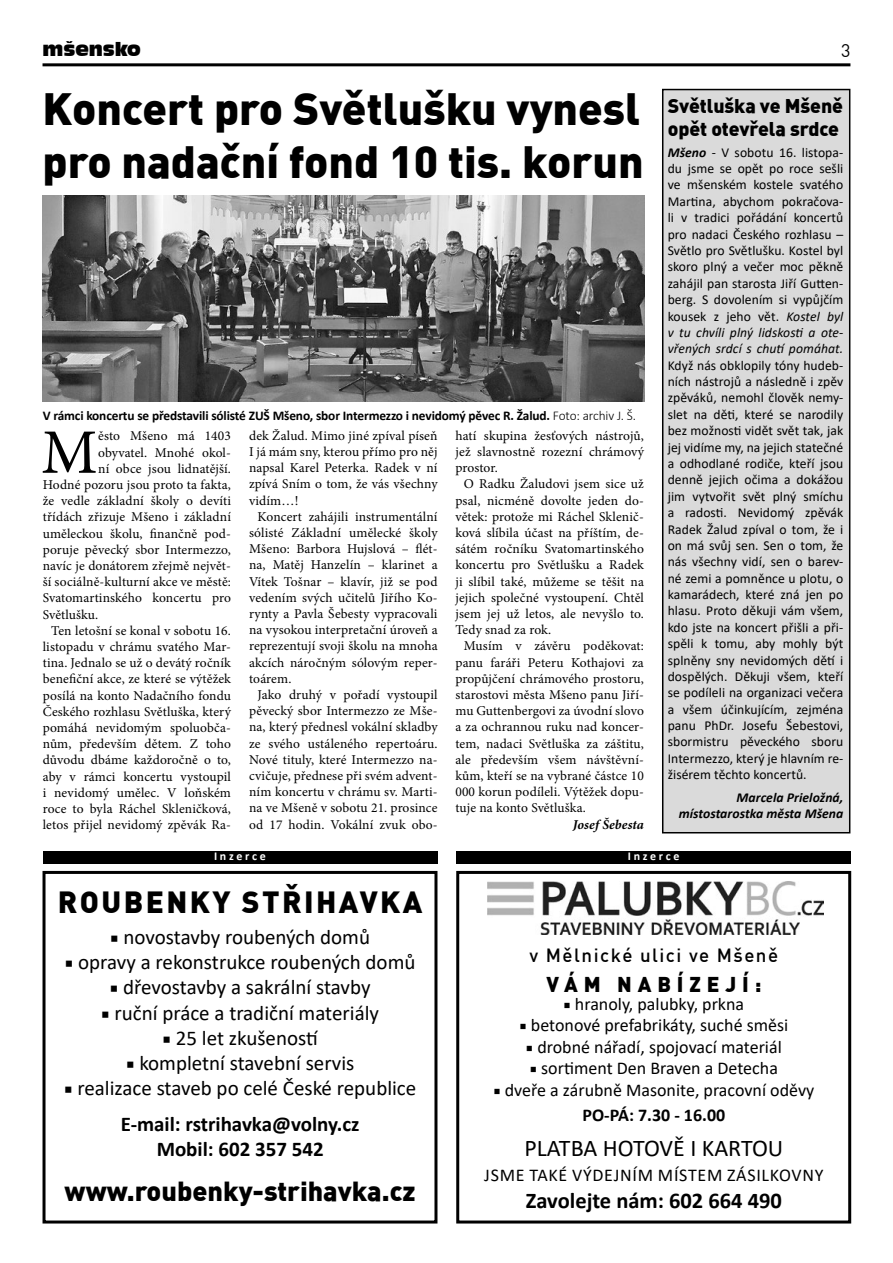
<style>
.page{position:relative;width:893px;height:1263px;background:#fff}
.page>*{position:absolute;margin:0;border:0;box-sizing:border-box;transform-origin:0 0}
.t1{font:63.3px "Minion Pro";color:#000}
.t2{font:900 44.25px "Unient DINCE";color:#000}
.t3{font:900 30px "Unient DINCE";letter-spacing:.08em;color:#000}
.t4{font:900 27px "Unient DINCE";color:#000}
.t5{font:24px "Calibri";color:#000}
.t6{font:700 22.5px "Calibri";color:#000}
.t7{font:21px/36px "Calibri";color:#000;text-align:center}
.t8{font:700 21px "Calibri";color:#000}
.t9{font:900 21px "Unient DINCE";letter-spacing:.28em;color:#000}
.t10{font:900 19.5px "Unient DINCE";letter-spacing:-.005em;color:#000}
.t11{font:500 18.75px "Unient DINCE";letter-spacing:.08em;color:#000}
.t12{font:18px/25.3px "Calibri";color:#000;text-align:center}
.t13{font:18px "Calibri";letter-spacing:.04em;color:#000}
.t14{font:18px "Incised 901 BT Compact";color:#000}
.t15{font:18px "Unient DINCE";color:#000}
.t16{font:13.65px/16.4px "Calibri";letter-spacing:.005em;color:#000;text-align:justify}
.t17{font:italic 700 13.65px/16.4px "Calibri";letter-spacing:.005em;color:#000;text-align:right}
.t18{font:13.5px/16.2px "Minion Pro";letter-spacing:.01em;color:#000;text-align:justify}
.t19{font:italic 700 13.5px "Minion Pro";letter-spacing:.01em;color:#000}
.t20{font:700 13.35px "Calibri";letter-spacing:-.01em;color:#000}
.t21{font:700 12px "Calibri";color:#fff}
.s1{font-weight:300}
.s2{font-weight:700;font-style:italic}
.s3{font-style:italic}
.s4{font-family:"Minion Pro"}
.s5{font-weight:700}
</style>
<div class="page">
<hr style="left:43px;top:63px;width:807px;height:3px;background:#000">
<div style="left:43px;top:871px;width:394px;height:352px;border:3px solid #000"></div>
<div style="left:43px;top:851px;width:394px;height:12px;background:#000"></div>
<div style="left:456px;top:871px;width:395px;height:352px;border:3px solid #000"></div>
<img style="left:487px;top:882px;width:336px;height:52px">
<div style="left:456px;top:851px;width:395px;height:12px;background:#000"></div>
<div style="left:663px;top:90px;width:187px;height:743px;background:#dadada"></div>
<div style="left:662px;top:89px;width:188px;height:744px;border:2px solid #000"></div>
<img style="left:42px;top:195px;width:602px;height:206px">
<h3 class="t14" style="left:43px;top:39px;width:100px">mšensko</h3>
<h3 class="t15" style="left:841px;top:39px;width:11px">3</h3>
<h2 class="t2" style="left:43px;top:79px;width:599px">Koncert pro Světlušku vynesl</h2>
<h2 class="t2" style="left:43px;top:132px;width:603px">pro nadační fond 10 tis. korun</h2>
<p class="t20" style="left:43px;top:406px;width:595px">V rámci koncertu se představili sólisté ZUŠ Mšeno, sbor Intermezzo i nevidomý pěvec R. Žalud. <span class="s1">Foto: archiv J. Š.</span></p>
<h1 class="t1" style="left:41px;top:410px;width:58px">M</h1>
<p class="t18" style="left:98px;top:428px;width:134px">ěsto Mšeno má 1403</p>
<p class="t18" style="left:98px;top:444px;width:134px">obyvatel. Mnohé okol-</p>
<p class="t18" style="left:98px;top:460px;width:134px">ní obce jsou lidnatější.</p>
<p class="t18" style="left:43px;top:477px;width:190px">Hodné pozoru jsou proto ta fakta,</p>
<p class="t18" style="left:43px;top:493px;width:190px">že vedle základní školy o devíti</p>
<p class="t18" style="left:43px;top:509px;width:190px">třídách zřizuje Mšeno i základní</p>
<p class="t18" style="left:43px;top:525px;width:190px">uměleckou školu, finančně pod-</p>
<p class="t18" style="left:43px;top:541px;width:190px">poruje pěvecký sbor Intermezzo,</p>
<p class="t18" style="left:43px;top:558px;width:190px">navíc je donátorem zřejmě největ-</p>
<p class="t18" style="left:43px;top:574px;width:190px">ší sociálně-kulturní akce ve městě:</p>
<p class="t18" style="left:43px;top:590px;width:190px">Svatomartinského koncertu pro</p>
<p class="t18" style="left:43px;top:606px;width:57px">Světlušku.</p>
<p class="t18" style="left:51px;top:622px;width:181px">Ten letošní se konal v sobotu 16.</p>
<p class="t18" style="left:43px;top:639px;width:190px">listopadu v chrámu svatého Mar-</p>
<p class="t18" style="left:43px;top:655px;width:190px">tina. Jednalo se už o devátý ročník</p>
<p class="t18" style="left:43px;top:671px;width:190px">benefiční akce, ze které se výtěžek</p>
<p class="t18" style="left:43px;top:687px;width:190px">posílá na konto Nadačního fondu</p>
<p class="t18" style="left:43px;top:703px;width:190px">Českého rozhlasu Světluška, který</p>
<p class="t18" style="left:43px;top:720px;width:190px">pomáhá nevidomým spoluobča-</p>
<p class="t18" style="left:43px;top:736px;width:190px">nům, především dětem. Z toho</p>
<p class="t18" style="left:43px;top:752px;width:190px">důvodu dbáme každoročně o to,</p>
<p class="t18" style="left:43px;top:768px;width:190px">aby v rámci koncertu vystoupil</p>
<p class="t18" style="left:43px;top:784px;width:190px">i nevidomý umělec. V loňském</p>
<p class="t18" style="left:43px;top:801px;width:190px">roce to byla Ráchel Skleničková,</p>
<p class="t18" style="left:43px;top:817px;width:190px">letos přijel nevidomý zpěvák Ra-</p>
<p class="t18" style="left:249px;top:427px;width:190px">dek Žalud. Mimo jiné zpíval píseň I já mám sny, kterou přímo pro něj napsal Karel Peterka. Radek v ní zpívá Sním o tom, že vás všechny vidím…!</p>
<p class="t18" style="left:249px;top:508px;width:190px;text-indent:9px">Koncert zahájili instrumentální sólisté Základní umělecké školy Mšeno: Barbora Hujslová – flét&shy;na, Matěj Hanzelín – klarinet a Vítek Tošnar – klavír, již se pod vedením svých učitelů Jiřího Ko&shy;rynty a Pavla Šebesty vypracovali na vysokou interpretační úroveň a reprezentují svoji školu na mnoha akcích náročným sólovým reper&shy;toárem.</p>
<p class="t18" style="left:249px;top:687px;width:190px;text-indent:9px">Jako druhý v pořadí vystoupil pěvecký sbor Intermezzo ze Mše&shy;na, který přednesl vokální skladby ze svého ustáleného repertoáru.<br>Nové tituly, které Intermezzo na&shy;cvičuje, přednese při svém advent&shy;ním koncertu v chrámu sv. Marti&shy;na ve Mšeně v sobotu 21. prosince od 17 hodin. Vokální zvuk obo-</p>
<p class="t18" style="left:455px;top:427px;width:190px">hatí skupina žesťových nástrojů, jež slavnostně rozezní chrámový prostor.</p>
<p class="t18" style="left:455px;top:476px;width:190px;text-indent:9px">O Radku Žaludovi jsem sice už psal, nicméně dovolte jeden do&shy;větek: protože mi Ráchel Sklenič&shy;ková slíbila účast na příštím, de&shy;sátém ročníku Svatomartinského koncertu pro Světlušku a Radek ji slíbil také, můžeme se těšit na jejich společné vystoupení. Chtěl jsem jej už letos, ale nevyšlo to.<br>Tedy snad za rok.</p>
<p class="t18" style="left:455px;top:638px;width:190px;text-indent:9px">Musím v závěru poděkovat: panu faráři Peteru Kothajovi za propůjčení chrámového prostoru, starostovi města Mšeno panu Jiří&shy;mu Guttenbergovi za úvodní slovo a za ochrannou ruku nad koncer&shy;tem, nadaci Světluška za záštitu, ale především všem návštěvní&shy;kům, kteří se na vybrané částce 10<br>000 korun podíleli. Výtěžek dopu&shy;tuje na konto Světluška.</p>
<p class="t19" style="left:573px;top:815px;width:73px">Josef Šebesta</p>
<h3 class="t10" style="left:668px;top:92px;width:177px">Světluška ve Mšeně</h3>
<h3 class="t10" style="left:668px;top:116px;width:173px">opět otevřela srdce</h3>
<p class="t16" style="left:668px;top:144px;width:177px"><span class="s2">Mšeno</span> - V sobotu 16. listopa&shy;du jsme se opět po roce sešli ve mšenském kostele svatého Martina, abychom pokračova&shy;li v tradici pořádání koncertů pro nadaci Českého rozhlasu – Světlo pro Světlušku. Kostel byl skoro plný a večer moc pěkně zahájil pan starosta Jiří Gutten&shy;berg. S dovolením si vypůjčím kousek z jeho vět. <span class="s3">Kostel byl v tu chvíli plný lidskosti a ote&shy;vřených srdcí s chutí pomáhat.</span></p>
<p class="t16" style="left:668px;top:357px;width:177px">Když nás obklopily tóny hudeb&shy;ních nástrojů a následně i zpěv zpěváků, nemohl člověk nemy&shy;slet na děti, které se narodily bez možnosti vidět svět tak, jak jej vidíme my, na jejich statečné a odhodlané rodiče, kteří jsou denně jejich očima a dokážou jim vytvořit svět plný smíchu a radosti. Nevidomý zpěvák Radek Žalud zpíval o tom, že i on má svůj sen. Sen o tom, že nás všechny vidí, sen o barev&shy;né zemi a pomněnce u plotu, o kamarádech, které zná jen po hlasu. Proto děkuji vám všem, kdo jste na koncert přišli a při&shy;spěli k tomu, aby mohly být splněny sny nevidomých dětí i dospělých. Děkuji všem, kteří se podíleli na organizaci večera a všem účinkujícím, zejména panu PhDr. Josefu Šebestovi, sbormistru pěveckého sboru Intermezzo, který je hlavním re&shy;žisérem těchto koncertů.</p>
<p class="t17" style="left:679px;top:788px;width:166px">Marcela Prieložná, místostarostka města Mšena</p>
<p class="t21" style="left:214px;top:848px;width:53px">I n z e r c e</p>
<h3 class="t3" style="left:58px;top:882px;width:366px">ROUBENKY STŘIHAVKA</h3>
<h3 class="t7" style="left:110px;top:918px;width:261px"><span class="s4">■</span> novostavby roubených domů</h3>
<h3 class="t7" style="left:65px;top:944px;width:352px"><span class="s4">■</span> opravy a rekonstrukce roubených domů</h3>
<h3 class="t7" style="left:110px;top:969px;width:262px"><span class="s4">■</span> dřevostavby a sakrální stavby</h3>
<h3 class="t7" style="left:101px;top:994px;width:279px"><span class="s4">■</span> ruční práce a tradiční materiály</h3>
<h3 class="t7" style="left:163px;top:1019px;width:157px"><span class="s4">■</span> 25 let zkušeností</h3>
<h3 class="t7" style="left:126px;top:1044px;width:230px"><span class="s4">■</span> kompletní stavební servis</h3>
<h3 class="t7" style="left:64px;top:1070px;width:354px"><span class="s4">■</span> realizace staveb po celé České republice<br><span class="s5">E-mail: rstrihavka@volny.cz</span></h3>
<h3 class="t8" style="left:157px;top:1134px;width:169px">Mobil: 602 357 542</h3>
<h3 class="t4" style="left:65px;top:1173px;width:353px">www.roubenky-strihavka.cz</h3>
<p class="t21" style="left:628px;top:848px;width:53px">I n z e r c e</p>
<h3 class="t11" style="left:530px;top:943px;width:250px">v Mělnické ulici ve Mšeně</h3>
<h3 class="t9" style="left:546px;top:970px;width:216px">VÁM NABÍZEJÍ:</h3>
<h3 class="t12" style="left:564px;top:990px;width:182px"><span class="s4">■</span> hranoly, palubky, prkna</h3>
<h3 class="t12" style="left:519px;top:1012px;width:270px"><span class="s4">■</span> betonové prefabrikáty, suché směsi</h3>
<h3 class="t12" style="left:526px;top:1033px;width:257px"><span class="s4">■</span> drobné nářadí, spojovací materiál</h3>
<h3 class="t12" style="left:530px;top:1055px;width:250px"><span class="s4">■</span> sortiment Den Braven a Detecha</h3>
<h3 class="t12" style="left:493px;top:1077px;width:322px"><span class="s4">■</span> dveře a zárubně Masonite, pracovní oděvy<br><span class="s5">PO-PÁ: 7.30 - 16.00</span></h3>
<h3 class="t5" style="left:524px;top:1131px;width:260px">PLATBA HOTOVĚ I KARTOU</h3>
<h3 class="t13" style="left:484px;top:1163px;width:341px">JSME TAKÉ VÝDEJNÍM MÍSTEM ZÁSILKOVNY</h3>
<h3 class="t6" style="left:526px;top:1185px;width:258px">Zavolejte nám: 602 664 490</h3>
</div>
